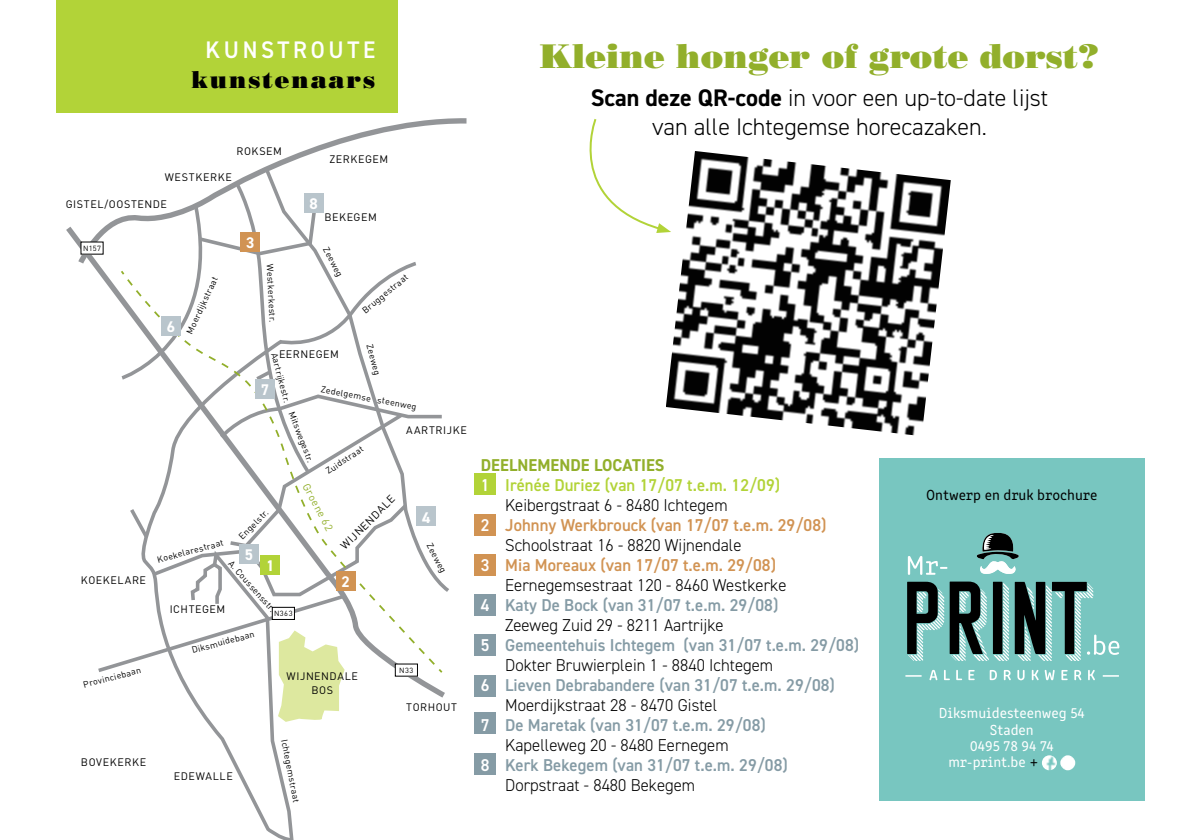
<style>
.page{position:relative;width:1191px;height:840px;background:#fff}
.page>*{position:absolute;margin:0;border:0;box-sizing:border-box;transform-origin:0 0}
.t1{font:34px "Bodoni Poster";color:#92af2b}
.t2{font:300 24px/28.8px "DIN2014";color:#000;text-align:center}
.t3{font:24px "Bodoni Poster";letter-spacing:.08em;color:#000}
.t4{font:600 24px "DIN2014";letter-spacing:.16em;color:#fff;scale:.95 1}
.t5{font:300 17.2px "DIN2014";letter-spacing:.005em;color:#000}
.t6{font:600 17.2px "DIN2014";letter-spacing:.005em;color:#859ba5}
.t7{font:600 17.2px "DIN2014";letter-spacing:.005em;color:#d19353}
.t8{font:600 17.2px "DIN2014";letter-spacing:.005em;color:#b2d338}
.t9{font:700 17.2px "DIN2014";letter-spacing:.005em;color:#92af2b}
.t10{font:700 15.6px "DIN2014";color:#fff}
.t11{font:15.2px "Clone Rounded";color:#fff;scale:.96 1}
.t12{font:15.2px "Clone Rounded";color:#000;scale:.96 1}
.t13{font:10.8px/14px "DIN";letter-spacing:.05em;color:#000;text-align:center}
.t14{font:10.8px "DIN";letter-spacing:.07em;color:#000}
.t15{font:10.8px "DIN";color:#92af2b}
.t16{font:9px "DIN";color:#000}
.t17{font:7.4px "DIN";letter-spacing:.055em;color:#000}
.s1{font-weight:700}
.s2{color:#fff}
.s3{color:#000}
</style>
<div class="page">
<div style="left:57px;top:0;width:341px;height:112px;background:#b2d338"></div>
<div style="left:474px;top:473px;width:22px;height:21px;background:#b2d338"></div>
<div style="left:474px;top:514px;width:22px;height:21px;background:#d19353"></div>
<div style="left:474px;top:553px;width:22px;height:21px;background:#d19353"></div>
<div style="left:474px;top:594px;width:22px;height:21px;background:#859ba5"></div>
<div style="left:474px;top:633px;width:22px;height:22px;background:#859ba5"></div>
<div style="left:474px;top:674px;width:22px;height:21px;background:#859ba5"></div>
<div style="left:474px;top:712px;width:22px;height:21px;background:#859ba5"></div>
<div style="left:474px;top:753px;width:22px;height:21px;background:#859ba5"></div>
<svg style="left:238px;top:118px;width:229px;height:62px"></svg>
<svg style="left:262px;top:165px;width:191px;height:427px"></svg>
<svg style="left:94px;top:180px;width:351px;height:659px"></svg>
<div style="left:261px;top:555px;width:19px;height:19px;background:#b2d338"></div>
<div style="left:336px;top:571px;width:19px;height:19px;background:#d19353"></div>
<div style="left:241px;top:232px;width:19px;height:19px;background:#d19353"></div>
<div style="left:255px;top:379px;width:20px;height:19px;background:#b9c5cc"></div>
<div style="left:304px;top:193px;width:19px;height:20px;background:#b9c5cc"></div>
<div style="left:417px;top:506px;width:19px;height:19px;background:#b9c5cc"></div>
<div style="left:239px;top:544px;width:19px;height:19px;background:#b9c5cc"></div>
<div style="left:161px;top:316px;width:19px;height:20px;background:#b9c5cc"></div>
<div style="left:879px;top:457px;width:265px;height:343px;background:#78c6c0"></div>
<svg style="left:908px;top:556px;width:39px;height:18px"></svg>
<svg style="left:929px;top:669px;width:8px;height:10px"></svg>
<svg style="left:944px;top:670px;width:6px;height:9px"></svg>
<svg style="left:956px;top:670px;width:6px;height:9px"></svg>
<svg style="left:968px;top:670px;width:6px;height:9px"></svg>
<svg style="left:989px;top:670px;width:8px;height:9px"></svg>
<svg style="left:1003px;top:670px;width:7px;height:9px"></svg>
<svg style="left:1017px;top:670px;width:7px;height:10px"></svg>
<svg style="left:1031px;top:669px;width:7px;height:10px"></svg>
<svg style="left:1044px;top:669px;width:10px;height:10px"></svg>
<svg style="left:1061px;top:670px;width:6px;height:9px"></svg>
<svg style="left:1074px;top:670px;width:7px;height:9px"></svg>
<svg style="left:1088px;top:670px;width:7px;height:9px"></svg>
<svg style="left:905px;top:675px;width:16px;height:1px"></svg>
<svg style="left:1102px;top:675px;width:17px;height:1px"></svg>
<svg style="left:977px;top:533px;width:41px;height:41px"></svg>
<svg style="left:907px;top:581px;width:212px;height:79px"></svg>
<img style="left:1042px;top:754px;width:14px;height:15px;border-radius:7px">
<img style="left:1060px;top:754px;width:15px;height:15px;border-radius:7px">
<img style="left:666px;top:151px;width:284px;height:285px">
<svg style="left:589px;top:119px;width:82px;height:114px"></svg>
<h2 class="t4" style="left:206px;top:34px;width:180px">KUNSTROUTE</h2>
<h2 class="t3" style="left:192px;top:66px;width:185px">kunstenaars</h2>
<p class="t13" style="left:236px;top:144px;width:47px">ROKSEM</p>
<p class="t14" style="left:165px;top:170px;width:69px">WESTKERKE</p>
<p class="t13" style="left:66px;top:196px;width:103px">GISTEL/OOSTENDE</p>
<p class="t17" style="left:83px;top:244px;width:19px">N157</p>
<p class="t10" style="left:167px;top:316px;width:10px">6</p>
<p class="t16" style="left:184px;top:330px;width:63px;rotate:-65deg">Moerdijkstraat</p>
<p class="t10" style="left:246px;top:232px;width:10px">3</p>
<p class="t16" style="left:275px;top:263px;width:60px;rotate:87deg">Westkerkestr.</p>
<p class="t13" style="left:329px;top:152px;width:60px">ZERKEGEM</p>
<p class="t10" style="left:309px;top:193px;width:10px">8</p>
<p class="t13" style="left:324px;top:210px;width:54px">BEKEGEM</p>
<p class="t16" style="left:331px;top:245px;width:33px;rotate:62deg">Zeeweg</p>
<p class="t16" style="left:360px;top:306px;width:57px;rotate:-39deg">Bruggestraat</p>
<p class="t13" style="left:81px;top:572px;width:67px">KOEKELARE</p>
<p class="t16" style="left:82px;top:679px;width:61px;rotate:-15deg">Provinciebaan</p>
<p class="t13" style="left:81px;top:754px;width:67px">BOVEKERKE</p>
<p class="t16" style="left:375px;top:343px;width:33px;rotate:75deg">Zeeweg</p>
<p class="t13" style="left:279px;top:347px;width:61px">EERNEGEM</p>
<p class="t16" style="left:280px;top:351px;width:52px;rotate:75deg">Aartrijkestr.</p>
<p class="t10" style="left:261px;top:379px;width:10px">7</p>
<p class="t16" style="left:322px;top:383px;width:99px;rotate:11deg">Zedelgemse steenweg</p>
<p class="t16" style="left:297px;top:409px;width:55px;rotate:69deg">Mitswegestr.</p>
<p class="t13" style="left:406px;top:422px;width:62px">AARTRIJKE</p>
<p class="t16" style="left:323px;top:467px;width:45px;rotate:-34deg">Zuidstraat</p>
<p class="t16" style="left:236px;top:533px;width:39px;rotate:-45deg">Engelstr.</p>
<p class="t16" style="left:156px;top:554px;width:69px;rotate:-15deg">Koekelarestraat</p>
<p class="t10" style="left:245px;top:544px;width:10px">5</p>
<p class="t16" style="left:234px;top:557px;width:67px;rotate:48deg">A. Coussensstr.</p>
<p class="t10" style="left:266px;top:555px;width:10px">1</p>
<p class="t13" style="left:170px;top:601px;width:57px">ICHTEGEM</p>
<p class="t17" style="left:274px;top:608px;width:20px">N363</p>
<p class="t16" style="left:190px;top:644px;width:66px;rotate:-15deg">Diksmuidebaan</p>
<p class="t15" style="left:312px;top:480px;width:54px;rotate:62deg">Groene 62</p>
<p class="t13" style="left:337px;top:542px;width:73px;rotate:-45deg">WIJNENDALE</p>
<p class="t10" style="left:341px;top:571px;width:10px">2</p>
<p class="t13" style="left:286px;top:668px;width:73px">WIJNENDALE<br>BOS</p>
<p class="t17" style="left:399px;top:665px;width:16px">N33</p>
<p class="t10" style="left:422px;top:506px;width:10px">4</p>
<p class="t16" style="left:434px;top:540px;width:33px;rotate:62deg">Zeeweg</p>
<p class="t13" style="left:174px;top:768px;width:60px">EDEWALLE</p>
<p class="t16" style="left:290px;top:737px;width:65px;rotate:79deg">Ichtegemstraat</p>
<p class="t13" style="left:406px;top:699px;width:52px">TORHOUT</p>
<h1 class="t1" style="left:540px;top:36px;width:560px">Kleine honger of grote dorst?</h1>
<h2 class="t2" style="left:591px;top:84px;width:459px"><span class="s1">Scan deze QR-code</span> in voor een up-to-date lijst van alle Ichtegemse horecazaken.</h2>
<p class="t9" style="left:481px;top:453px;width:185px">DEELNEMENDE LOCATIES</p>
<p class="t8" style="left:481px;top:473px;width:301px"><span class="s2">1</span> Irénée Duriez (van 17/07 t.e.m. 12/09)</p>
<p class="t5" style="left:505px;top:494px;width:224px">Keibergstraat 6 - 8480 Ichtegem</p>
<p class="t7" style="left:481px;top:513px;width:347px"><span class="s2">2</span> Johnny Werkbrouck (van 17/07 t.e.m. 29/08)</p>
<p class="t5" style="left:505px;top:534px;width:238px">Schoolstraat 16 - 8820 Wijnendale</p>
<p class="t7" style="left:481px;top:553px;width:297px"><span class="s2">3</span> Mia Moreaux (van 17/07 t.e.m. 29/08)</p>
<p class="t5" style="left:505px;top:574px;width:283px">Eernegemsestraat 120 - 8460 Westkerke</p>
<p class="t6" style="left:481px;top:593px;width:299px"><span class="s2">4</span> Katy De Bock (van 31/07 t.e.m. 29/08)</p>
<p class="t5" style="left:505px;top:614px;width:220px">Zeeweg Zuid 29 - 8211 Aartrijke</p>
<p class="t6" style="left:481px;top:633px;width:380px"><span class="s2">5</span> Gemeentehuis Ichtegem (van 31/07 t.e.m. 29/08)</p>
<p class="t5" style="left:505px;top:654px;width:269px">Dokter Bruwierplein 1 - 8840 Ichtegem</p>
<p class="t6" style="left:481px;top:673px;width:355px"><span class="s2">6</span> Lieven Debrabandere (van 31/07 t.e.m. 29/08)</p>
<p class="t5" style="left:505px;top:694px;width:213px">Moerdijkstraat 28 - 8470 Gistel</p>
<p class="t6" style="left:481px;top:713px;width:286px"><span class="s2">7</span> De Maretak (van 31/07 t.e.m. 29/08)</p>
<p class="t5" style="left:505px;top:733px;width:225px">Kapelleweg 20 - 8480 Eernegem</p>
<p class="t6" style="left:481px;top:752px;width:308px"><span class="s2">8</span> Kerk Bekegem (van 31/07 t.e.m. 29/08)</p>
<p class="t5" style="left:505px;top:773px;width:192px">Dorpstraat - 8480 Bekegem</p>
<p class="t12" style="left:926px;top:483px;width:180px">Ontwerp en druk brochure</p>
<p class="t11" style="left:938px;top:701px;width:154px">Diksmuidesteenweg 54</p>
<p class="t11" style="left:989px;top:717px;width:47px">Staden</p>
<p class="t11" style="left:969px;top:734px;width:89px">0495 78 94 74</p>
<p class="t11" style="left:948px;top:750px;width:95px">mr-print.be <span class="s3">+</span></p>
</div>
